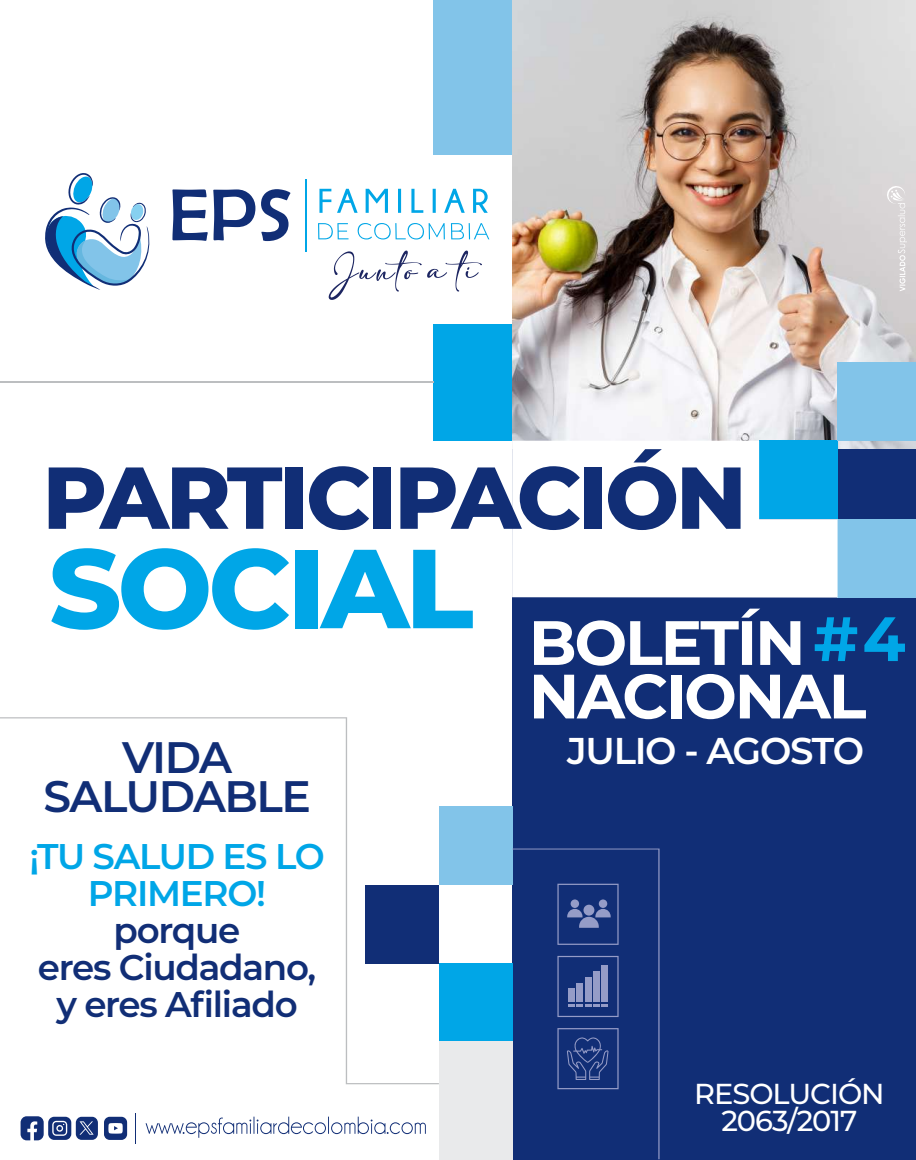
<style>
.page{position:relative;width:916px;height:1160px;background:#fff}
.page>*{position:absolute;margin:0;border:0;box-sizing:border-box;transform-origin:0 0}
.t1{font:800 87.6px "Montserrat";letter-spacing:-.035em;color:#112e76}
.t2{font:700 62.55px/53.6px "Montserrat";letter-spacing:-.035em;color:#fff}
.t3{font:600 44.1px/39px "Montserrat";letter-spacing:-.035em;color:#112e76;text-align:center}
.t4{font:600 37.2px "Montserrat";letter-spacing:-.035em;color:#fff}
.t5{font:600 35.7px/36.9px "Montserrat";letter-spacing:-.035em;color:#112e76;text-align:center}
.t6{font:600 35.7px/36.9px "Montserrat";letter-spacing:-.035em;color:#00a6e7;text-align:center}
.t7{font:500 28.8px/27px "Montserrat";letter-spacing:-.035em;color:#fff;text-align:center}
</style>
<div class="page">
<div style="left:512px;top:0;width:404px;height:1159px;background:#112e76"></div>
<img style="left:512px;top:0;width:404px;height:448px">
<svg style="left:885px;top:185px;width:22px;height:106px;background:#dbd7d8"></svg>
<div style="left:439px;top:963px;width:73px;height:78px;background:#00a6e7"></div>
<div style="left:439px;top:806px;width:73px;height:78px;background:#82c4e9"></div>
<div style="left:837px;top:519px;width:79px;height:78px;background:#82c4e9"></div>
<div style="left:837px;top:362px;width:79px;height:79px;background:#82c4e9"></div>
<svg style="left:512px;top:441px;width:325px;height:156px;background:#e0f4fc"></svg>
<div style="left:439px;top:1041px;width:73px;height:118px;background:#e9eaeb"></div>
<div style="left:434px;top:0;width:78px;height:154px;background:#82c4e9"></div>
<div style="left:434px;top:324px;width:78px;height:117px;background:#00a6e7"></div>
<hr style="left:0;top:382px;width:434px;height:1px;background:#bcbec0">
<svg style="left:0;top:717px;width:439px;height:367px"></svg>
<svg style="left:512px;top:848px;width:147px;height:311px"></svg>
<svg style="left:45px;top:173px;width:105px;height:117px"></svg>
<svg style="left:172px;top:189px;width:118px;height:52px"></svg>
<hr style="left:305px;top:179px;width:2px;height:73px;background:#00a6e7">
<svg style="left:319px;top:189px;width:169px;height:24px"></svg>
<svg style="left:318px;top:223px;width:171px;height:16px"></svg>
<svg style="left:329px;top:250px;width:153px;height:50px"></svg>
<svg style="left:146px;top:1116px;width:280px;height:21px"></svg>
<hr style="left:135px;top:1113px;width:1px;height:30px;background:#112e76">
<svg style="left:104px;top:1116px;width:23px;height:23px"></svg>
<svg style="left:21px;top:1116px;width:77px;height:24px"></svg>
<svg style="left:814px;top:617px;width:43px;height:44px"></svg>
<svg style="left:864px;top:617px;width:41px;height:44px"></svg>
<h1 class="t1" style="left:43px;top:439px;width:705px">PARTICIPACIÓN</h1>
<h2 class="t2" style="left:529px;top:614px;width:339px;text-indent:-480px"><sup>SOCIAL</sup> BOLETÍN<br>NACIONAL</h2>
<p class="t3" style="left:43px;top:736px;width:269px">VIDA<br>SALUDABLE</p>
<p class="t6" style="left:29px;top:837px;width:297px">¡TU SALUD ES LO<br>PRIMERO!</p>
<p class="t5" style="left:38px;top:911px;width:280px">porque<br>eres Ciudadano, y eres Afiliado</p>
<p class="t4" style="left:567px;top:725px;width:298px">JULIO - AGOSTO</p>
<p class="t7" style="left:694px;top:1079px;width:192px">RESOLUCIÓN<br>2063/2017</p>
</div>
